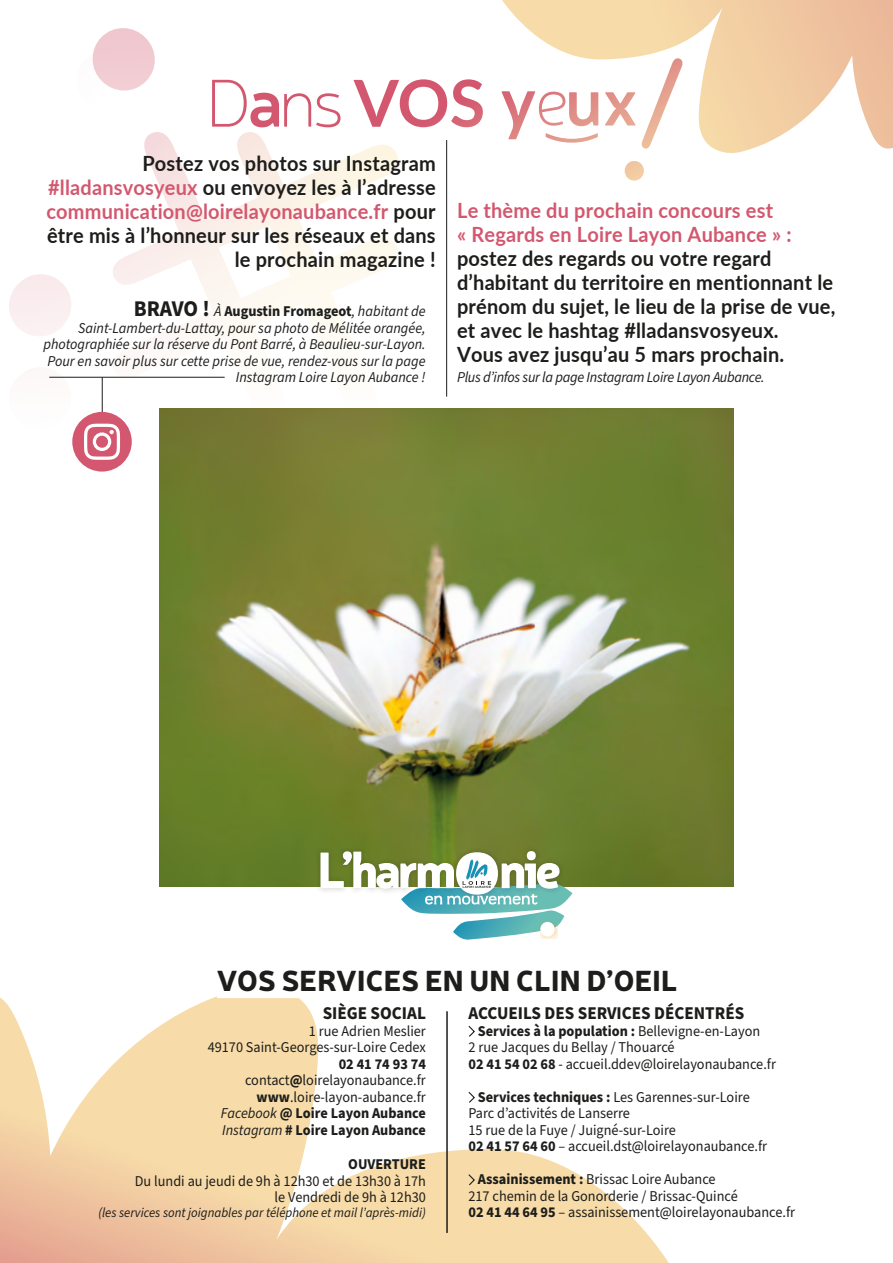
<style>
.page{position:relative;width:893px;height:1263px;background:#fff}
.page>*{position:absolute;margin:0;border:0;box-sizing:border-box;transform-origin:0 0}
.t1{font:900 28.5px "Neris";letter-spacing:.01em;color:#1d1d1b}
.t2{font:700 21px/24px "Lato";letter-spacing:.01em;color:#1d1d1b;scale:.95 1}
.t3{font:700 21px/24px "Lato";letter-spacing:.01em;color:#d3586f;scale:.95 1}
.t4{font:700 18px "Source Sans Pro";color:#1d1d1b;scale:.95 1}
.t5{font:15px/16.5px "Source Sans Pro";color:#1d1d1b;scale:.95 1}
.t6{font:italic 15px/16.5px "Source Sans Pro";color:#1d1d1b;text-align:right;scale:.95 1}
.t7{font:700 15px/16.5px "Source Sans Pro";color:#1d1d1b;text-align:right;scale:.95 1}
.t8{font:italic 15px "Source Sans Pro";letter-spacing:-.02em;color:#1d1d1b;scale:.95 1}
.t9{font:italic 13.5px "Source Sans Pro";color:#1d1d1b;scale:.95 1}
.s1{color:#d3586f}
.s2{font-weight:700;font-style:normal;font-size:22.5px}
.s3{font-weight:700;font-style:normal}
.s4{font-weight:400}
.s5{font-weight:400;font-style:italic}
.s6{font-weight:700}
</style>
<div class="page">
<svg style="left:0;top:996px;width:669px;height:267px"></svg>
<svg style="left:502px;top:0;width:391px;height:153px"></svg>
<svg style="left:9px;top:28px;width:392px;height:381px"></svg>
<img style="left:159px;top:409px;width:574px;height:478px">
<svg style="left:624px;top:161px;width:20px;height:20px"></svg>
<svg style="left:604px;top:58px;width:80px;height:94px"></svg>
<svg style="left:353px;top:79px;width:130px;height:51px"></svg>
<svg style="left:212px;top:80px;width:129px;height:50px"></svg>
<svg style="left:501px;top:91px;width:97px;height:55px"></svg>
<hr style="left:446px;top:140px;width:1px;height:257px;background:#1d1d1b">
<div style="left:217px;top:953px;width:461px;height:45px;background:#fff"></div>
<svg style="left:467px;top:1024px;width:9px;height:14px"></svg>
<svg style="left:467px;top:1090px;width:9px;height:14px"></svg>
<svg style="left:467px;top:1173px;width:9px;height:13px"></svg>
<hr style="left:446px;top:1011px;width:2px;height:222px;background:#1d1d1b">
<div style="left:316px;top:845px;width:248px;height:54px;background:#1d1d1b;opacity:.25"></div>
<svg style="left:320px;top:851px;width:252px;height:89px"></svg>
<hr style="left:49px;top:377px;width:176px;height:1px;background:#1d1d1b">
<svg style="left:72px;top:151px;width:314px;height:321px"></svg>
<h2 class="t2" style="left:47px;top:150px;width:411px;text-align:right">Postez vos photos sur Instagram <span class="s1">#lladansvosyeux</span> ou envoyez les à l’adresse <span class="s1">communication@loirelayonaubance.fr</span> pour être mis à l’honneur sur les réseaux et dans le prochain magazine !</h2>
<p class="t6" style="left:43px;top:303px;width:404px"><span class="s2">BRAVO !</span> À <span class="s3">Augustin Fromageot</span>, habitant de Saint-Lambert-du-Lattay, pour sa photo de Mélitée orangée, photographiée sur la réserve du Pont Barré, à Beaulieu-sur-Layon.<br>Pour en savoir plus sur cette prise de vue, rendez-vous sur la page Instagram Loire Layon Aubance !</p>
<h2 class="t3" style="left:457px;top:198px;width:354px">Le thème du prochain concours est<br>« Regards en Loire Layon Aubance » :</h2>
<h2 class="t2" style="left:457px;top:246px;width:400px">postez des regards ou votre regard d’habitant du territoire en mentionnant le prénom du sujet, le lieu de la prise de vue, et avec le hashtag #lladansvosyeux.<br>Vous avez jusqu’au 5 mars prochain.</h2>
<p class="t8" style="left:457px;top:367px;width:325px">Plus d’infos sur la page Instagram Loire Layon Aubance.</p>
<h1 class="t1" style="left:217px;top:959px;width:462px">VOS SERVICES EN UN CLIN D’OEIL</h1>
<p class="t4" style="left:323px;top:1001px;width:110px">SIÈGE SOCIAL</p>
<p class="t5" style="left:208px;top:1023px;width:231px;text-align:right">1 rue Adrien Meslier<br>49170 Saint-Georges-sur-Loire Cedex</p>
<p class="t7" style="left:221px;top:1056px;width:217px">02 41 74 93 74 <span class="s4">contact</span>@<span class="s4">loirelayonaubance.fr </span>www<span class="s4">.loire-layon-aubance.fr<br></span><span class="s5">Facebook</span> @ Loire Layon Aubance<br><span class="s5">Instagram</span> # Loire Layon Aubance</p>
<p class="t7" style="left:348px;top:1156px;width:83px">OUVERTURE</p>
<p class="t5" style="left:135px;top:1173px;width:308px;text-align:right">Du lundi au jeudi de 9h à 12h30 et de 13h30 à 17h le Vendredi de 9h à 12h30</p>
<p class="t9" style="left:98px;top:1204px;width:346px">(les services sont joignables par téléphone et mail l’après-midi)</p>
<p class="t4" style="left:468px;top:1001px;width:292px">ACCUEILS DES SERVICES DÉCENTRÉS</p>
<p class="t5" style="left:468px;top:1023px;width:325px;text-indent:9px"><span class="s6">Services à la population :</span> Bellevigne-en-Layon<br>2 rue Jacques du Bellay / Thouarcé<br><span class="s6">02 41 54 02 68</span> - accueil.ddev@loirelayonaubance.fr</p>
<p class="t5" style="left:468px;top:1089px;width:316px;text-indent:9px"><span class="s6">Services techniques :</span> Les Garennes-sur-Loire Parc d’activités de Lanserre<br>15 rue de la Fuye / Juigné-sur-Loire<br><span class="s6">02 41 57 64 60</span> – accueil.dst@loirelayonaubance.fr</p>
<p class="t5" style="left:468px;top:1172px;width:345px;text-indent:9px"><span class="s6">Assainissement :</span> Brissac Loire Aubance<br>217 chemin de la Gonorderie / Brissac-Quincé<br><span class="s6">02 41 44 64 95</span> – assainissement@loirelayonaubance.fr</p>
</div>
